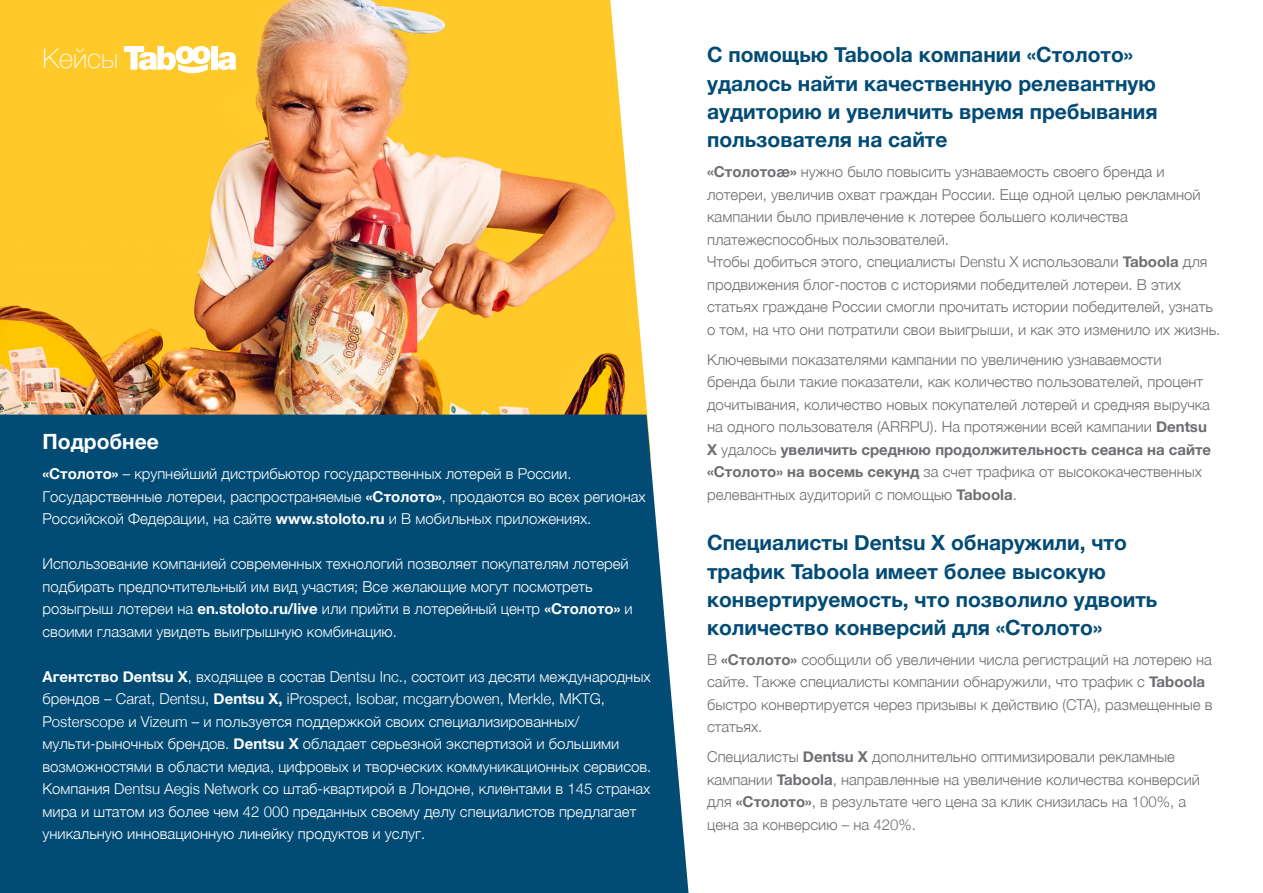
<style>
.page{position:relative;width:1263px;height:893px;background:#fff}
.page>*{position:absolute;margin:0;border:0;box-sizing:border-box;transform-origin:0 0}
.t1{font:100 27px "Helvetica Neue";color:#fff}
.t2{font:700 21px/28.2px "Helvetica Neue";color:#024b75}
.t3{font:700 21px "Helvetica Neue";color:#fff}
.t4{font:300 15px/22.5px "Helvetica Neue";color:#6d6e71}
.t5{font:300 15px/22.5px "Helvetica Neue";color:#fff}
.s1{font-weight:700}
</style>
<div class="page">
<img style="left:0;top:0;width:648px;height:415px">
<div style="left:0;top:415px;width:688px;height:478px;background:#024b75"></div>
<div style="left:211px;top:46px;width:7px;height:24px;background:#fff"></div>
<svg style="left:218px;top:52px;width:18px;height:18px"></svg>
<svg style="left:124px;top:46px;width:86px;height:27px"></svg>
<h1 class="t1" style="left:43px;top:38px;width:77px">Кейсы</h1>
<h2 class="t3" style="left:43px;top:425px;width:118px">Подробнее</h2>
<p class="t5" style="left:43px;top:461px;width:605px"><span class="s1">«Столото»</span> – крупнейший дистрибьютор государственных лотерей в России.<br>Государственные лотереи, распространяемые <span class="s1">«Столото»</span>, продаются во всех регионах<br>Российской Федерации, на сайте <span class="s1">www.stoloto.ru</span> и В мобильных приложениях.</p>
<p class="t5" style="left:43px;top:551px;width:592px">Использование компанией современных технологий позволяет покупателям лотерей подбирать предпочтительный им вид участия; Все желающие могут посмотреть розыгрыш лотереи на <span class="s1">en.stoloto.ru/live</span> или прийти в лотерейный центр <span class="s1">«Столото»</span> и своими глазами увидеть выигрышную комбинацию.</p>
<p class="t5" style="left:43px;top:664px;width:610px"><span class="s1">Агентство Dentsu X</span>, входящее в состав Dentsu Inc., состоит из десяти международных брендов – Carat, Dentsu, <span class="s1">Dentsu X,</span> iProspect, Isobar, mcgarrybowen, Merkle, MKTG, Posterscope и Vizeum – и пользуется поддержкой своих специализированных/ мульти-рыночных брендов. <span class="s1">Dentsu X</span> обладает серьезной экспертизой и большими возможностями в области медиа, цифровых и творческих коммуникационных сервисов.<br>Компания Dentsu Aegis Network со штаб-квартирой в Лондоне, клиентами в 145 странах мира и штатом из более чем 42 000 преданных своему делу специалистов предлагает уникальную инновационную линейку продуктов и услуг.</p>
<h2 class="t2" style="left:707px;top:41px;width:452px">С помощью Taboola компании «Столото» удалось найти качественную релевантную аудиторию и увеличить время пребывания пользователя на сайте</h2>
<p class="t4" style="left:707px;top:159px;width:515px"><span class="s1">«Столотоæ»</span> нужно было повысить узнаваемость своего бренда и лотереи, увеличив охват граждан России. Еще одной целью рекламной кампании было привлечение к лотерее большего количества платежеспособных пользователей.<br>Чтобы добиться этого, специалисты Denstu X использовали <span class="s1">Taboola</span> для продвижения блог-постов с историями победителей лотереи. В этих статьях граждане России смогли прочитать истории победителей, узнать о том, на что они потратили свои выигрыши, и как это изменило их жизнь.</p>
<p class="t4" style="left:707px;top:347px;width:506px">Ключевыми показателями кампании по увеличению узнаваемости бренда были такие показатели, как количество пользователей, процент дочитывания, количество новых покупателей лотерей и средняя выручка на одного пользователя (ARRPU). На протяжении всей кампании <span class="s1">Dentsu X</span> удалось <span class="s1">увеличить среднюю продолжительность сеанса на сайте «Столото» на восемь секунд</span> за счет трафика от высококачественных релевантных аудиторий с помощью <span class="s1">Taboola</span>.</p>
<h2 class="t2" style="left:707px;top:529px;width:452px">Специалисты Dentsu X обнаружили, что трафик Taboola имеет более высокую конвертируемость, что позволило удвоить количество конверсий для «Столото»</h2>
<p class="t4" style="left:707px;top:647px;width:507px">В <span class="s1">«Столото»</span> сообщили об увеличении числа регистраций на лотерею на сайте. Также специалисты компании обнаружили, что трафик с <span class="s1">Taboola </span>быстро конвертируется через призывы к действию (CTA), размещенные в статьях.</p>
<p class="t4" style="left:707px;top:745px;width:494px">Специалисты <span class="s1">Dentsu X</span> дополнительно оптимизировали рекламные кампании <span class="s1">Taboola</span>, направленные на увеличение количества конверсий для <span class="s1">«Столото»</span>, в результате чего цена за клик снизилась на 100%, а цена за конверсию – на 420%.</p>
</div>
